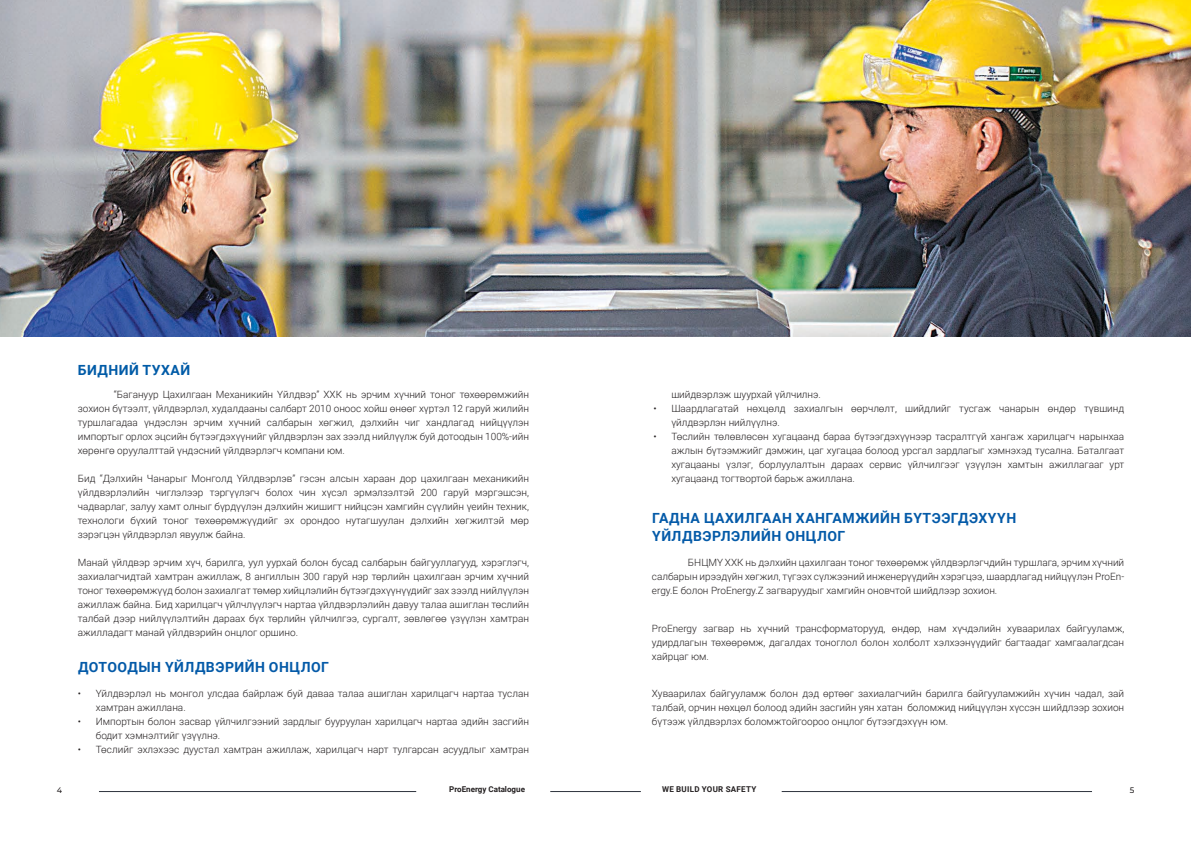
<style>
.page{position:relative;width:1191px;height:842px;background:#fff}
.page>*{position:absolute;margin:0;border:0;box-sizing:border-box;transform-origin:0 0}
.t1{font:700 14px/18px "Roboto";letter-spacing:.035em;color:#045aa8}
.t2{font:700 14px "Roboto";letter-spacing:.035em;color:#005ba7}
.t3{font:300 10px/14px "Roboto";color:#231f20;text-align:justify}
.t4{font:700 8px "Roboto";color:#231f20}
.t5{font:700 8px "Roboto";letter-spacing:.035em;color:#231f20}
.t6{font:500 8px "Montserrat";color:#231f20}
</style>
<div class="page">
<hr style="left:781px;top:791px;width:311px;height:1px;background:#2e333d">
<hr style="left:550px;top:791px;width:91px;height:1px;background:#2e333d">
<hr style="left:99px;top:791px;width:317px;height:1px;background:#2e333d">
<img style="left:0;top:0;width:1191px;height:337px">
<p class="t2" style="left:78px;top:360px;width:114px">БИДНИЙ ТУХАЙ</p>
<p class="t3" style="left:78px;top:387px;width:453px;text-indent:36px">“Багануур Цахилгаан Механикийн Үйлдвэр” ХХК нь эрчим хүчний тоног төхөөрөмжийн зохион бүтээлт, үйлдвэрлэл, худалдааны салбарт 2010 оноос хойш өнөөг хүртэл 12 гаруй жилийн туршлагадаа үндэслэн эрчим хүчний салбарын хөгжил, дэлхийн чиг хандлагад нийцүүлэн импортыг орлох эцсийн бүтээгдэхүүнийг үйлдвэрлэн зах зээлд нийлүүлж буй дотоодын 100%-ийн хөрөнгө оруулалттай үндэсний үйлдвэрлэгч компани юм.</p>
<p class="t3" style="left:78px;top:471px;width:453px">Бид “Дэлхийн Чанарыг Монголд Үйлдвэрлэв” гэсэн алсын хараан дор цахилгаан механикийн үйлдвэрлэлийн чиглэлээр тэргүүлэгч болох чин хүсэл эрмэлзэлтэй 200 гаруй мэргэшсэн, чадварлаг, залуу хамт олныг бүрдүүлэн дэлхийн жишигт нийцсэн хамгийн сүүлийн үеийн техник, технологи бүхий тоног төхөөрөмжүүдийг эх орондоо нутагшуулан дэлхийн хөгжилтэй мөр зэрэгцэн үйлдвэрлэл явуулж байна.</p>
<p class="t3" style="left:78px;top:555px;width:453px">Манай үйлдвэр эрчим хүч, барилга, уул уурхай болон бусад салбарын байгууллагууд, хэрэглэгч, захиалагчидтай хамтран ажиллаж, 8 ангиллын 300 гаруй нэр төрлийн цахилгаан эрчим хүчний тоног төхөөрөмжүүд болон захиалгат төмөр хийцлэлийн бүтээгдэхүүнүүдийг зах зээлд нийлүүлэн ажиллаж байна. Бид харилцагч үйлчлүүлэгч нартаа үйлдвэрлэлийн давуу талаа ашиглан төслийн талбай дээр нийлүүлэлтийн дараах бүх төрлийн үйлчилгээ, сургалт, зөвлөгөө үзүүлэн хамтран ажилладагт манай үйлдвэрийн онцлог оршино.</p>
<p class="t3" style="left:652px;top:555px;width:474px;text-indent:36px">БНЦМҮ ХХК нь дэлхийн цахилгаан тоног төхөөрөмж үйлдвэрлэгчдийн туршлага, эрчим хүчний салбарын ирээдүйн хөгжил, түгээх сүлжээний инженерүүдийн хэрэгцээ, шаардлагад нийцүүлэн ProEn&shy;ergy.E болон ProEnergy.Z загваруудыг хамгийн оновчтой шийдлээр зохион.</p>
<p class="t3" style="left:671px;top:387px;width:151px">шийдвэрлэж шуурхай үйлчилнэ.</p>
<p class="t3" style="left:671px;top:401px;width:454px;text-indent:-18px">• Шаардлагатай нөхцөлд захиалгын өөрчлөлт, шийдлийг тусгаж чанарын өндөр түвшинд үйлдвэрлэн нийлүүлнэ.</p>
<p class="t3" style="left:671px;top:429px;width:454px;text-indent:-18px">• Төслийн төлөвлөсөн хугацаанд бараа бүтээгдэхүүнээр тасралтгүй хангаж харилцагч нарынхаа ажлын бүтээмжийг дэмжин, цаг хугацаа болоод урсгал зардлагыг хэмнэхэд тусална. Баталгаат хугацааны үзлэг, борлуулалтын дараах сервис үйлчилгээг үзүүлэн хамтын ажиллагааг урт хугацаанд тогтвортой барьж ажиллана.</p>
<p class="t1" style="left:652px;top:508px;width:365px">ГАДНА ЦАХИЛГААН ХАНГАМЖИЙН БҮТЭЭГДЭХҮҮН<br>ҮЙЛДВЭРЛЭЛИЙН ОНЦЛОГ</p>
<p class="t3" style="left:652px;top:621px;width:474px">ProEnergy загвар нь хүчний трансформаторууд, өндөр, нам хүчдэлийн хуваарилах байгууламж, удирдлагын төхөөрөмж, дагалдах тоноглол болон холболт хэлхээнүүдийг багтаадаг хамгаалагдсан хайрцаг юм.</p>
<p class="t3" style="left:652px;top:686px;width:474px">Хуваарилах байгууламж болон дэд өртөөг захиалагчийн барилга байгууламжийн хүчин чадал, зай талбай, орчин нөхцөл болоод эдийн засгийн уян хатан боломжид нийцүүлэн хүссэн шийдлээр зохион бүтээж үйлдвэрлэх боломжтойгоороо онцлог бүтээгдэхүүн юм.</p>
<p class="t1" style="left:78px;top:658px;width:252px">ДОТООДЫН ҮЙЛДВЭРИЙН ОНЦЛОГ</p>
<p class="t3" style="left:96px;top:686px;width:435px;text-indent:-18px">• Үйлдвэрлэл нь монгол улсдаа байрлаж буй даваа талаа ашиглан харилцагч нартаа туслан хамтран ажиллана.</p>
<p class="t3" style="left:96px;top:714px;width:435px;text-indent:-18px">• Импортын болон засвар үйлчилгээний зардлыг бууруулан харилцагч нартаа эдийн засгийн бодит хэмнэлтийг үзүүлнэ.</p>
<p class="t3" style="left:78px;top:742px;width:453px">• Төслийг эхлэхээс дуустал хамтран ажиллаж, харилцагч нарт тулгарсан асуудлыг хамтран</p>
<p class="t6" style="left:57px;top:784px;width:7px">4</p>
<p class="t4" style="left:449px;top:783px;width:77px">ProEnergy Catalogue</p>
<p class="t5" style="left:662px;top:783px;width:96px">WE BUILD YOUR SAFETY</p>
<p class="t6" style="left:1129px;top:785px;width:6px">5</p>
</div>
